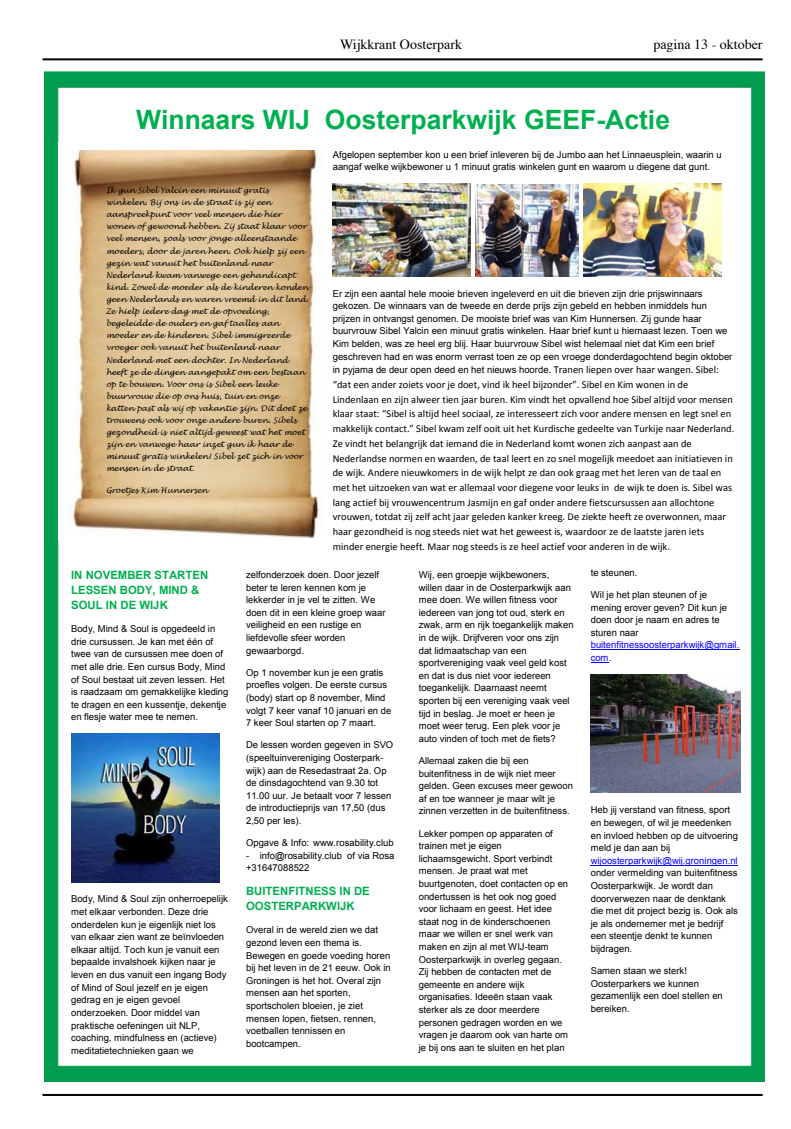
<style>
.page{position:relative;width:791px;height:1129px;background:#fff}
.page>*{position:absolute;margin:0;border:0;box-sizing:border-box;transform-origin:0 0}
.t1{font:700 26.6px "Arial";color:#00b050}
.t2{font:14px "Times";color:#000}
.t3{font:700 11.4px/15.1px "Arial";color:#00b050}
.t4{font:10.5px/14.7px "Calibri";color:#000}
.t5{font:9.5px/12.6px "Arial";color:#000}
.t6{font:9.5px/12.6px "Arial";color:#00f}
.t7{font:italic 7.7px/12.1px "Lucida Handwriting";color:#000}
.s1{font-family:"Calibri";font-size:10.5px}
.s2{color:#000}
</style>
<div class="page">
<hr style="left:43px;top:58px;width:720px;height:2px;background:#000">
<hr style="left:43px;top:1093px;width:720px;height:2px;background:#000">
<img style="left:44px;top:71px;width:720px;height:1010px">
<img style="left:58px;top:143px;width:268px;height:396px">
<div style="left:326px;top:145px;width:418px;height:411px;background:#fff"></div>
<img style="left:333px;top:183px;width:137px;height:93px">
<img style="left:476px;top:184px;width:102px;height:92px">
<img style="left:583px;top:183px;width:139px;height:93px">
<img style="left:71px;top:733px;width:149px;height:148px">
<div style="left:239px;top:565px;width:165px;height:499px;background:#fff"></div>
<div style="left:412px;top:565px;width:169px;height:496px;background:#fff"></div>
<div style="left:584px;top:563px;width:163px;height:498px;background:#fff"></div>
<hr style="left:591px;top:649px;width:148px;height:1px;background:#00f">
<svg style="left:591px;top:662px;width:18px;height:1px"></svg>
<hr style="left:591px;top:864px;width:147px;height:1px;background:#00f">
<img style="left:591px;top:674px;width:149px;height:118px">
<div style="left:63px;top:100px;width:680px;height:49px;background:#fff"></div>
<h2 class="t2" style="left:340px;top:31px;width:123px">Wijkkrant Oosterpark</h2>
<h2 class="t2" style="left:653px;top:31px;width:111px">pagina 13 - oktober</h2>
<h1 class="t1" style="left:136px;top:101px;width:535px">Winnaars WIJ Oosterparkwijk GEEF-Actie</h1>
<p class="t7" style="left:106px;top:184px;width:204px">Ik gun Sibel Yalcin een minuut gratis winkelen. Bij ons in de straat is zij een aanspreekpunt voor veel mensen die hier wonen of gewoond hebben. Zij staat klaar voor veel mensen, zoals voor jonge alleenstaande moeders, door de jaren heen. Ook hielp zij een gezin wat vanuit het buitenland naar Nederland kwam vanwege een gehandicapt kind. Zowel de moeder als de kinderen konden geen Nederlands en waren vreemd in dit land.<br>Ze hielp iedere dag met de opvoeding, begeleidde de ouders en gaf taalles aan moeder en de kinderen. Sibel immigreerde vroeger ook vanuit het buitenland naar Nederland met een dochter. In Nederland heeft ze de dingen aangepakt om een bestaan op te bouwen. Voor ons is Sibel een leuke buurvrouw die op ons huis, tuin en onze katten past als wij op vakantie zijn. Dit doet ze trouwens ook voor onze andere buren. Sibels gezondheid is niet altijd geweest wat het moet zijn en vanwege haar inzet gun ik haar de minuut gratis winkelen! Sibel zet zich in voor mensen in de straat.</p>
<p class="t7" style="left:106px;top:484px;width:103px">Groetjes Kim Hunnersen</p>
<p class="t5" style="left:333px;top:148px;width:390px">Afgelopen september kon u een brief inleveren bij de Jumbo aan het Linnaeusplein, waarin u aangaf welke wijkbewoner u 1 minuut gratis winkelen gunt en waarom u diegene dat gunt.</p>
<p class="t5" style="left:333px;top:287px;width:401px">Er zijn een aantal hele mooie brieven ingeleverd en uit die brieven zijn drie prijswinnaars gekozen. De winnaars van de tweede en derde prijs zijn gebeld en hebben inmiddels hun prijzen in ontvangst genomen. De mooiste brief was van Kim Hunnersen. Zij gunde haar buurvrouw Sibel Yalcin een minuut gratis winkelen. Haar brief kunt u hiernaast lezen. Toen we Kim belden, was ze heel erg blij. Haar buurvrouw Sibel wist helemaal niet dat Kim een brief geschreven had en was enorm verrast toen ze op een vroege donderdagochtend begin oktober in pyjama de deur open deed en het nieuws hoorde<span class="s1">. Tranen liepen over haar wangen. Sibel:</span></p>
<p class="t4" style="left:333px;top:377px;width:403px">“dat een ander zoiets voor je doet, vind ik heel bijzonder”. Sibel en Kim wonen in de Lindenlaan en zijn alweer tien jaar buren. Kim vindt het opvallend hoe Sibel altijd voor mensen klaar staat: “Sibel is altijd heel sociaal, ze interesseert zich voor andere mensen en legt snel en makkelijk contact.” Sibel kwam zelf ooit uit het Kurdische gedeelte van Turkije naar Nederland.<br>Ze vindt het belangrijk dat iemand die in Nederland komt wonen zich aanpast aan de Nederlandse normen en waarden, de taal leert en zo snel mogelijk meedoet aan initiatieven in de wijk. Andere nieuwkomers in de wijk helpt ze dan ook graag met het leren van de taal en met het uitzoeken van wat er allemaal voor diegene voor leuks in de wijk te doen is. Sibel was lang actief bij vrouwencentrum Jasmijn en gaf onder andere fietscursussen aan allochtone vrouwen, totdat zij zelf acht jaar geleden kanker kreeg. De ziekte heeft ze overwonnen, maar haar gezondheid is nog steeds niet wat het geweest is, waardoor ze de laatste jaren iets minder energie heeft. Maar nog steeds is ze heel actief voor anderen in de wijk.</p>
<p class="t3" style="left:71px;top:567px;width:139px">IN NOVEMBER STARTEN<br>LESSEN BODY, MIND &amp;<br>SOUL IN DE WIJK</p>
<p class="t5" style="left:71px;top:622px;width:159px">Body, Mind &amp; Soul is opgedeeld in drie cursussen. Je kan met één of twee van de cursussen mee doen of met alle drie. Een cursus Body, Mind of Soul bestaat uit zeven lessen. Het is raadzaam om gemakkelijke kleding te dragen en een kussentje, dekentje en flesje water mee te nemen.</p>
<p class="t5" style="left:71px;top:892px;width:158px">Body, Mind &amp; Soul zijn onherroepelijk met elkaar verbonden. Deze drie onderdelen kun je eigenlijk niet los van elkaar zien want ze beïnvloeden elkaar altijd. Toch kun je vanuit een bepaalde invalshoek kijken naar je leven en dus vanuit een ingang Body of Mind of Soul jezelf en je eigen gedrag en je eigen gevoel onderzoeken. Door middel van praktische oefeningen uit NLP, coaching, mindfulness en (actieve) meditatietechnieken gaan we</p>
<p class="t5" style="left:246px;top:568px;width:141px">zelfonderzoek doen. Door jezelf beter te leren kennen kom je lekkerder in je vel te zitten. We doen dit in een kleine groep waar veiligheid en een rustige en liefdevolle sfeer worden gewaarborgd.</p>
<p class="t5" style="left:246px;top:666px;width:147px">Op 1 november kun je een gratis proefles volgen. De eerste cursus (body) start op 8 november, Mind volgt 7 keer vanaf 10 januari en de<br>7 keer Soul starten op 7 maart.</p>
<p class="t5" style="left:246px;top:738px;width:149px">De lessen worden gegeven in SVO (speeltuinvereniging Oosterpark&shy;wijk) aan de Resedastraat 2a. Op de dinsdagochtend van 9.30 tot<br>11.00 uur. Je betaalt voor 7 lessen de introductieprijs van 17,50 (dus<br>2,50 per les).</p>
<p class="t5" style="left:246px;top:836px;width:149px">Opgave &amp; Info: www.rosability.club</p>
<p class="t5" style="left:246px;top:849px;width:150px">- info@rosability.club of via Rosa +31647088522</p>
<p class="t3" style="left:246px;top:883px;width:125px">BUITENFITNESS IN DE<br>OOSTERPARKWIJK</p>
<p class="t5" style="left:246px;top:923px;width:146px">Overal in de wereld zien we dat gezond leven een thema is.<br>Bewegen en goede voeding horen bij het leven in de 21 eeuw. Ook in<br>Groningen is het hot. Overal zijn mensen aan het sporten, sportscholen bloeien, je ziet mensen lopen, fietsen, rennen, voetballen tennissen en bootcampen.</p>
<p class="t5" style="left:419px;top:568px;width:156px">Wij, een groepje wijkbewoners, willen daar in de Oosterparkwijk aan mee doen. We willen fitness voor iedereen van jong tot oud, sterk en zwak, arm en rijk toegankelijk maken in de wijk. Drijfveren voor ons zijn dat lidmaatschap van een sportvereniging vaak veel geld kost en dat is dus niet voor iedereen toegankelijk. Daarnaast neemt sporten bij een vereniging vaak veel tijd in beslag. Je moet er heen je moet weer terug. Een plek voor je auto vinden of toch met de fiets?</p>
<p class="t5" style="left:419px;top:754px;width:156px">Allemaal zaken die bij een buitenfitness in de wijk niet meer gelden. Geen excuses meer gewoon af en toe wanneer je maar wilt je zinnen verzetten in de buitenfitness.</p>
<p class="t5" style="left:419px;top:826px;width:151px">Lekker pompen op apparaten of trainen met je eigen lichaamsgewicht. Sport verbindt mensen. Je praat wat met buurtgenoten, doet contacten op en ondertussen is het ook nog goed voor lichaam en geest. Het idee staat nog in de kinderschoenen maar we willen er snel werk van maken en zijn al met WIJ-team<br>Oosterparkwijk in overleg gegaan.<br>Zij hebben de contacten met de gemeente en andere wijk organisaties. Ideeën staan vaak sterker als ze door meerdere personen gedragen worden en we vragen je daarom ook van harte om je bij ons aan te sluiten en het plan</p>
<p class="t5" style="left:591px;top:566px;width:48px">te steunen.</p>
<p class="t5" style="left:591px;top:588px;width:138px">Wil je het plan steunen of je mening erover geven? Dit kun je doen door je naam en adres te sturen naar</p>
<p class="t6" style="left:591px;top:638px;width:150px">buitenfitnessoosterparkwijk@gmail. com<span class="s2">.</span></p>
<p class="t5" style="left:591px;top:803px;width:149px">Heb jij verstand van fitness, sport en bewegen, of wil je meedenken en invloed hebben op de uitvoering meld je dan aan bij</p>
<p class="t6" style="left:591px;top:854px;width:148px">wijoosterparkwijk@wij.groningen.nl</p>
<p class="t5" style="left:591px;top:866px;width:148px">onder vermelding van buitenfitness<br>Oosterparkwijk. Je wordt dan doorverwezen naar de denktank die met dit project bezig is. Ook als je als ondernemer met je bedrijf een steentje denkt te kunnen bijdragen.</p>
<p class="t5" style="left:591px;top:964px;width:134px">Samen staan we sterk!<br>Oosterparkers we kunnen gezamenlijk een doel stellen en bereiken.</p>
</div>
